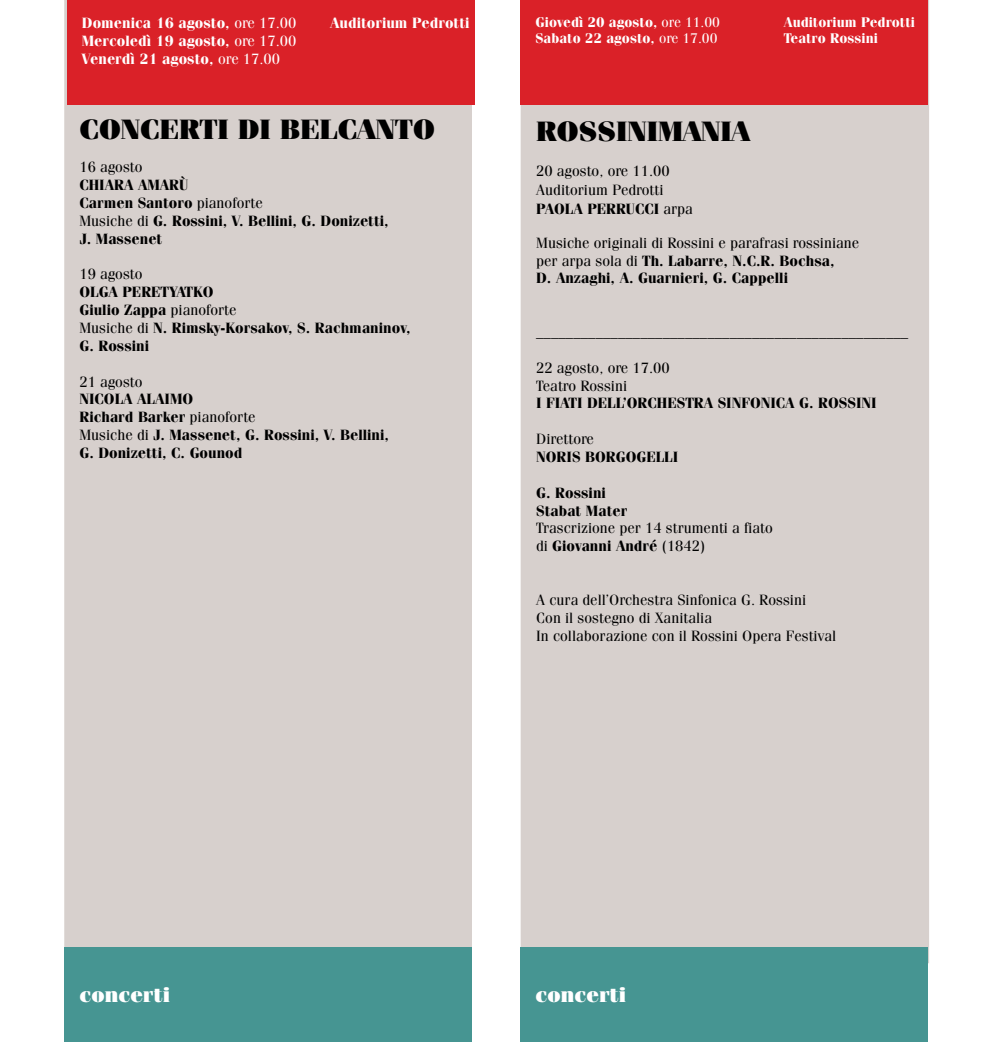
<style>
.page{position:relative;width:993px;height:1042px;background:#fff}
.page>*{position:absolute;margin:0;border:0;box-sizing:border-box;transform-origin:0 0}
.t1{font:900 28px "Fenice";color:#000}
.t2{font:900 21px "Fenice";color:#fff}
.t3{font:14.88px/17.8px "Fenice";color:#000}
.t4{font:700 14.88px/17.8px "Fenice";color:#000}
.t5{font:700 14.88px/17.8px "Fenice";color:#fff}
.t6{font:700 14px "Fenice";color:#fff}
.s1{font-weight:400}
.s2{font-weight:700}
</style>
<div class="page">
<div style="left:521px;top:0;width:406px;height:962px;background:#d7d0cd"></div>
<div style="left:65px;top:0;width:406px;height:962px;background:#d7d0cd"></div>
<div style="left:67px;top:0;width:407px;height:104px;background:#da2128"></div>
<div style="left:520px;top:0;width:407px;height:104px;background:#da2128"></div>
<div style="left:520px;top:947px;width:407px;height:95px;background:#469592"></div>
<div style="left:64px;top:947px;width:407px;height:95px;background:#469592"></div>
<p class="t5" style="left:82px;top:14px;width:216px">Domenica 16 agosto, <span class="s1">ore 17.00</span></p>
<p class="t5" style="left:330px;top:14px;width:141px">Auditorium Pedrotti</p>
<p class="t5" style="left:82px;top:31px;width:216px">Mercoledì 19 agosto, <span class="s1">ore 17.00<br></span>Venerdì 21 agosto, <span class="s1">ore 17.00</span></p>
<h1 class="t1" style="left:79px;top:112px;width:357px">CONCERTI DI BELCANTO</h1>
<p class="t3" style="left:79px;top:158px;width:65px">16 agosto</p>
<p class="t4" style="left:79px;top:176px;width:311px">CHIARA AMARÙ<br>Carmen Santoro <span class="s1">pianoforte<br>Musiche di</span> G. Rossini, V. Bellini, G. Donizetti,<br>J. Massenet</p>
<p class="t3" style="left:79px;top:265px;width:65px">19 agosto</p>
<p class="t4" style="left:79px;top:283px;width:332px">OLGA PERETYATKO<br>Giulio Zappa <span class="s1">pianoforte<br>Musiche di</span> N. Rimsky-Korsakov, S. Rachmaninov,<br>G. Rossini</p>
<p class="t3" style="left:79px;top:372px;width:65px">21 agosto</p>
<p class="t4" style="left:79px;top:390px;width:311px">NICOLA ALAIMO<br>Richard Barker <span class="s1">pianoforte<br>Musiche di</span> J. Massenet, G. Rossini, V. Bellini,<br>G. Donizetti, C. Gounod</p>
<p class="t6" style="left:535px;top:14px;width:186px">Giovedì 20 agosto, <span class="s1">ore 11.00</span></p>
<p class="t6" style="left:783px;top:14px;width:133px">Auditorium Pedrotti</p>
<p class="t6" style="left:535px;top:30px;width:183px">Sabato 22 agosto, <span class="s1">ore 17.00</span></p>
<p class="t6" style="left:783px;top:30px;width:95px">Teatro Rossini</p>
<h1 class="t1" style="left:536px;top:114px;width:215px">ROSSINIMANIA</h1>
<p class="t3" style="left:536px;top:161px;width:158px;line-height:19.2px">20 agosto, ore 11.00<br>Auditorium Pedrotti<br><span class="s2">PAOLA PERRUCCI</span> arpa</p>
<p class="t3" style="left:536px;top:233px;width:324px">Musiche originali di Rossini e parafrasi rossiniane per arpa sola di <span class="s2">Th. Labarre, N.C.R. Bochsa,<br>D. Anzaghi, A. Guarnieri, G. Cappelli</span></p>
<p class="t3" style="left:536px;top:323px;width:373px">__________________________________________________</p>
<p class="t3" style="left:536px;top:358px;width:135px">22 agosto, ore 17.00<br>Teatro Rossini</p>
<p class="t4" style="left:536px;top:394px;width:342px">I FIATI DELL’ORCHESTRA SINFONICA G. ROSSINI</p>
<p class="t3" style="left:536px;top:430px;width:59px">Direttore</p>
<p class="t4" style="left:536px;top:448px;width:143px">NORIS BORGOGELLI</p>
<p class="t4" style="left:536px;top:483px;width:93px">G. Rossini<br>Stabat Mater</p>
<p class="t3" style="left:536px;top:519px;width:238px">Trascrizione per 14 strumenti a fiato di <span class="s2">Giovanni André</span> (1842)</p>
<p class="t3" style="left:536px;top:590px;width:301px">A cura dell’Orchestra Sinfonica G. Rossini<br>Con il sostegno di Xanitalia<br>In collaborazione con il Rossini Opera Festival</p>
<h2 class="t2" style="left:79px;top:982px;width:92px">concerti</h2>
<h2 class="t2" style="left:535px;top:982px;width:92px">concerti</h2>
</div>
